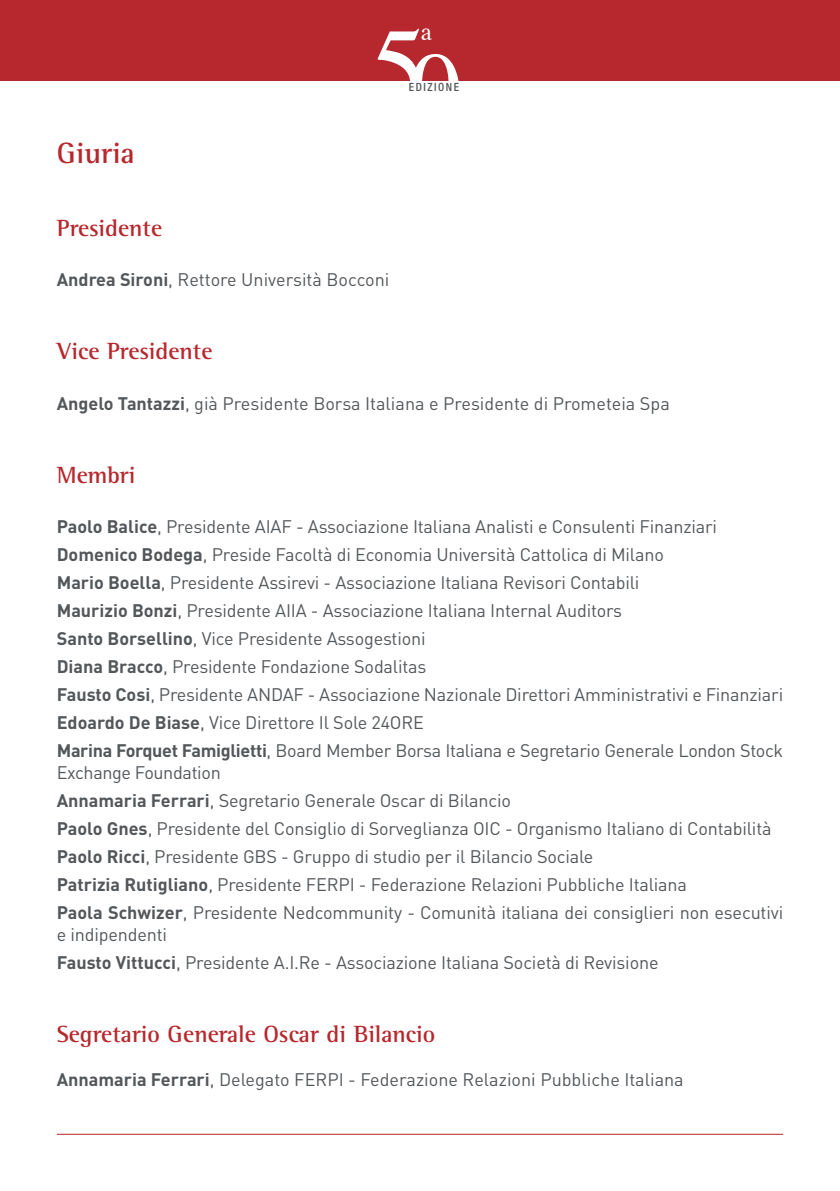
<style>
.page{position:relative;width:840px;height:1191px;background:#fff}
.page>*{position:absolute;margin:0;border:0;box-sizing:border-box;transform-origin:0 0}
._00_Capitolo{font:700 30px "Rotis Semi Serif Std";color:#b6282d}
.t1{font:25.4px "Times";color:#fff}
._01_Paragrafo_Red{font:700 24px "Rotis Semi Serif Std";color:#b6282d}
._02_Testo{font:18px/22px "DIN";letter-spacing:-.01em;color:#54575a}
.t2{font:500 condensed 11.4px "Helvetica Neue LT Std";letter-spacing:.14em;color:#54575a}
.s1{font-weight:700}
</style>
<div class="page">
<div style="left:0;top:0;width:839px;height:81px;background:#b6282d"></div>
<svg style="left:377px;top:29px;width:82px;height:52px"></svg>
<hr style="left:57px;top:1133px;width:725px;height:1px;background:#b6282d">
<h2 class="t1" style="left:420px;top:8px;width:13px">a</h2>
<p class="_00_Capitolo" style="left:57px;top:135px;width:79px">Giuria</p>
<p class="t2" style="left:408px;top:80px;width:52px">EDIZIONE</p>
<p class="_01_Paragrafo_Red" style="left:57px;top:213px;width:107px">Presidente</p>
<p class="_02_Testo" style="left:57px;top:269px;width:334px"><span class="s1">Andrea Sironi</span>, Rettore Università Bocconi</p>
<p class="_01_Paragrafo_Red" style="left:57px;top:337px;width:157px">Vice Presidente</p>
<p class="_02_Testo" style="left:57px;top:392px;width:614px"><span class="s1">Angelo Tantazzi</span>, già Presidente Borsa Italiana e Presidente di Prometeia Spa</p>
<p class="_01_Paragrafo_Red" style="left:57px;top:460px;width:80px">Membri</p>
<p class="_02_Testo" style="left:57px;top:515px;width:661px"><span class="s1">Paolo Balice</span>, Presidente AIAF - Associazione Italiana Analisti e Consulenti Finanziari</p>
<p class="_02_Testo" style="left:57px;top:543px;width:608px"><span class="s1">Domenico Bodega</span>, Preside Facoltà di Economia Università Cattolica di Milano</p>
<p class="_02_Testo" style="left:57px;top:571px;width:584px"><span class="s1">Mario Boella</span>, Presidente Assirevi - Associazione Italiana Revisori Contabili</p>
<p class="_02_Testo" style="left:57px;top:599px;width:566px"><span class="s1">Maurizio Bonzi</span>, Presidente AIIA - Associazione Italiana Internal Auditors</p>
<p class="_02_Testo" style="left:57px;top:627px;width:370px"><span class="s1">Santo Borsellino</span>, Vice Presidente Assogestioni</p>
<p class="_02_Testo" style="left:57px;top:655px;width:371px"><span class="s1">Diana Bracco</span>, Presidente Fondazione Sodalitas</p>
<p class="_02_Testo" style="left:57px;top:683px;width:727px"><span class="s1">Fausto Cosi</span>, Presidente ANDAF - Associazione Nazionale Direttori Amministrativi e Finanziari</p>
<p class="_02_Testo" style="left:57px;top:711px;width:368px"><span class="s1">Edoardo De Biase</span>, Vice Direttore Il Sole 24ORE</p>
<p class="_02_Testo" style="left:57px;top:739px;width:727px"><span class="s1">Marina Forquet Famiglietti</span>, Board Member Borsa Italiana e Segretario Generale London Stock<br>Exchange Foundation</p>
<p class="_02_Testo" style="left:57px;top:789px;width:455px"><span class="s1">Annamaria Ferrari</span>, Segretario Generale Oscar di Bilancio</p>
<p class="_02_Testo" style="left:57px;top:817px;width:716px"><span class="s1">Paolo Gnes</span>, Presidente del Consiglio di Sorveglianza OIC - Organismo Italiano di Contabilità</p>
<p class="_02_Testo" style="left:57px;top:845px;width:538px"><span class="s1">Paolo Ricci</span>, Presidente GBS - Gruppo di studio per il Bilancio Sociale</p>
<p class="_02_Testo" style="left:57px;top:873px;width:631px"><span class="s1">Patrizia Rutigliano</span>, Presidente FERPI - Federazione Relazioni Pubbliche Italiana</p>
<p class="_02_Testo" style="left:57px;top:901px;width:727px"><span class="s1">Paola Schwizer</span>, Presidente Nedcommunity - Comunità italiana dei consiglieri non esecutivi e indipendenti</p>
<p class="_02_Testo" style="left:57px;top:951px;width:603px"><span class="s1">Fausto Vittucci</span>, Presidente A.I.Re - Associazione Italiana Società di Revisione</p>
<p class="_01_Paragrafo_Red" style="left:57px;top:1019px;width:380px">Segretario Generale Oscar di Bilancio</p>
<p class="_02_Testo" style="left:57px;top:1068px;width:628px"><span class="s1">Annamaria Ferrari</span>, Delegato FERPI - Federazione Relazioni Pubbliche Italiana</p>
</div>
